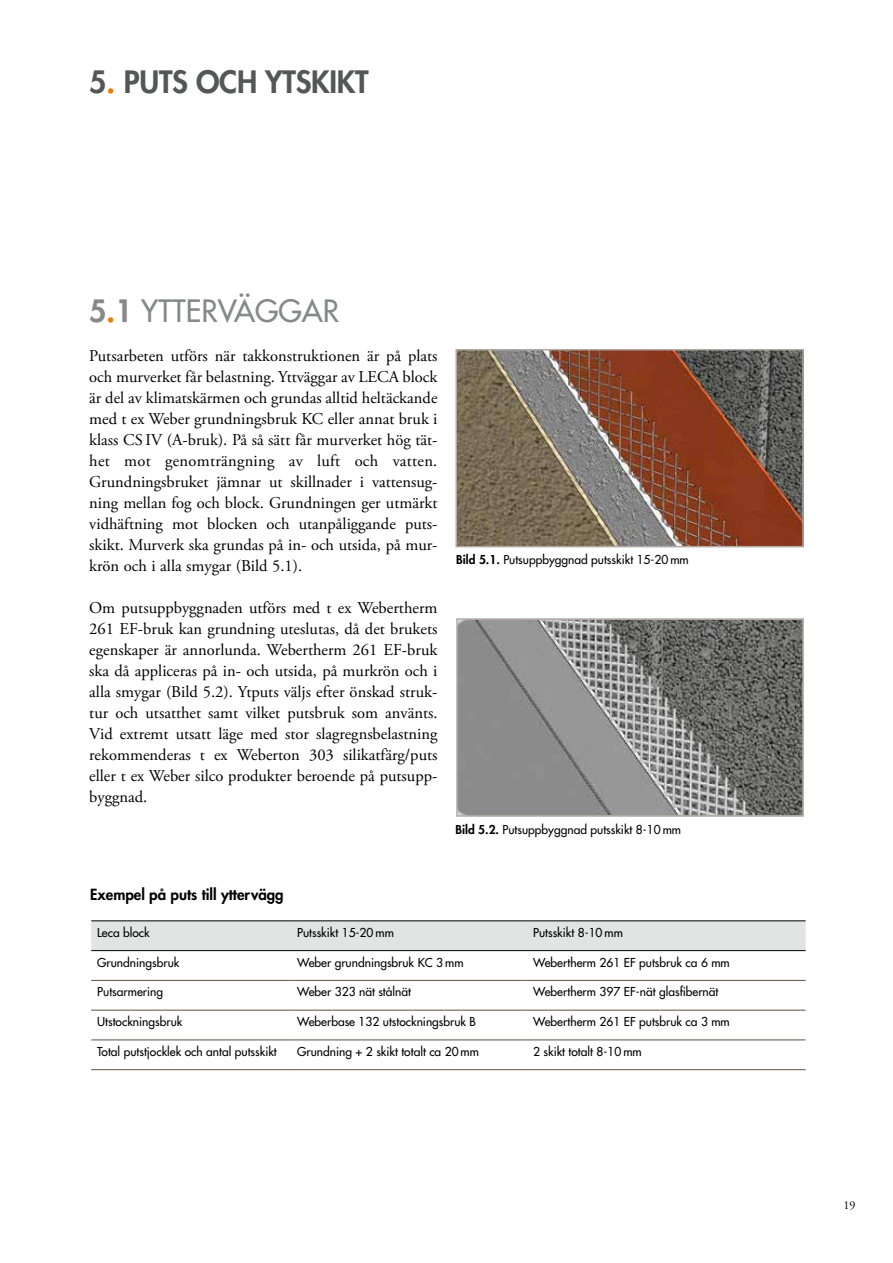
<style>
.page{position:relative;width:893px;height:1263px;background:#fff}
.page>*{position:absolute;margin:0;border:0;box-sizing:border-box;transform-origin:0 0}
.t1{font:800 30px "Futura Std";letter-spacing:-.01em;color:#555756}
.t2{font:500 30px "Futura Std";color:#878988}
.t3{font:16.5px/21px "Adobe Garamond Pro";color:#000;text-align:justify}
.t4{font:800 15px "Futura Std";color:#000}
.t5{font:500 12px "Futura Std";color:#000}
.t6{font:12px "Adobe Garamond Pro";color:#000}
.s1{color:#f17900}
.s2{font-weight:800}
.s3{font-weight:800;color:#f17900}
</style>
<div class="page">
<img style="left:458px;top:352px;width:343px;height:192px">
<div style="left:455px;top:349px;width:349px;height:198px;border:2px solid #b1aaa5"></div>
<svg style="left:459px;top:621px;width:342px;height:193px"></svg>
<div style="left:456px;top:618px;width:348px;height:199px;border:2px solid #b1aaa5"></div>
<div style="left:91px;top:921px;width:715px;height:29px;background:#e2e3e3"></div>
<hr style="left:91px;top:980px;width:200px;height:1px;background:#5e513f">
<hr style="left:91px;top:1010px;width:200px;height:1px;background:#5e513f">
<hr style="left:91px;top:1040px;width:200px;height:1px;background:#5e513f">
<hr style="left:291px;top:980px;width:236px;height:1px;background:#5e513f">
<hr style="left:291px;top:1010px;width:236px;height:1px;background:#5e513f">
<hr style="left:291px;top:1040px;width:236px;height:1px;background:#5e513f">
<hr style="left:527px;top:980px;width:279px;height:1px;background:#5e513f">
<hr style="left:527px;top:1010px;width:279px;height:1px;background:#5e513f">
<hr style="left:527px;top:1040px;width:279px;height:1px;background:#5e513f">
<hr style="left:91px;top:1069px;width:200px;height:1px;background:#5e513f">
<hr style="left:291px;top:1069px;width:236px;height:1px;background:#5e513f">
<hr style="left:527px;top:1069px;width:279px;height:1px;background:#5e513f">
<hr style="left:91px;top:920px;width:200px;height:1px;background:#000">
<hr style="left:291px;top:920px;width:236px;height:1px;background:#000">
<hr style="left:527px;top:920px;width:279px;height:1px;background:#000">
<hr style="left:91px;top:950px;width:200px;height:1px;background:#000">
<hr style="left:291px;top:950px;width:236px;height:1px;background:#000">
<hr style="left:527px;top:950px;width:279px;height:1px;background:#000">
<h1 class="t1" style="left:89px;top:63px;width:281px">5<span class="s1">.</span> PUTS OCH YTSKIKT</h1>
<h1 class="t2" style="left:89px;top:293px;width:251px"><span class="s2">5</span><span class="s3">.</span><span class="s2">1</span> YTTERVÄGGAR</h1>
<p class="t3" style="left:89px;top:345px;width:350px">Putsarbeten utförs när takkonstruktionen är på plats och murverket får belastning. Yttväggar av LECA block är del av klimatskärmen och grundas alltid heltäckande med t ex Weber grundningsbruk KC eller annat bruk i klass CS IV (A-bruk). På så sätt får murverket hög tät&shy;het mot genomträngning av luft och vatten.<br>Grundningsbruket jämnar ut skillnader i vattensug&shy;ning mellan fog och block. Grundningen ger utmärkt vidhäftning mot blocken och utanpåliggande puts&shy;skikt. Murverk ska grundas på in- och utsida, på mur&shy;krön och i alla smygar (Bild 5.1).</p>
<p class="t3" style="left:89px;top:598px;width:350px">Om putsuppbyggnaden utförs med t ex Webertherm 261 EF-bruk kan grundning uteslutas, då det brukets egenskaper är annorlunda. Webertherm 261 EF-bruk ska då appliceras på in- och utsida, på murkrön och i alla smygar (Bild 5.2). Ytputs väljs efter önskad struk&shy;tur och utsatthet samt vilket putsbruk som använts.<br>Vid extremt utsatt läge med stor slagregnsbelastning rekommenderas t ex Weberton 303 silikatfärg/puts eller t ex Weber silco produkter beroende på putsupp&shy;byggnad.</p>
<p class="t5" style="left:456px;top:552px;width:234px"><span class="s2">Bild 5.1.</span> Putsuppbyggnad putsskikt 15-20 mm</p>
<p class="t5" style="left:455px;top:822px;width:227px"><span class="s2">Bild 5.2.</span> Putsuppbyggnad putsskikt 8-10 mm</p>
<p class="t4" style="left:90px;top:885px;width:195px">Exempel på puts till yttervägg</p>
<p class="t5" style="left:97px;top:925px;width:54px">Leca block</p>
<p class="t5" style="left:297px;top:925px;width:98px">Putsskikt 15-20 mm</p>
<p class="t5" style="left:533px;top:925px;width:91px">Putsskikt 8-10 mm</p>
<p class="t5" style="left:97px;top:954px;width:84px">Grundningsbruk</p>
<p class="t5" style="left:297px;top:954px;width:168px">Weber grundningsbruk KC 3 mm</p>
<p class="t5" style="left:533px;top:954px;width:198px">Webertherm 261 EF putsbruk ca 6 mm</p>
<p class="t5" style="left:97px;top:984px;width:67px">Putsarmering</p>
<p class="t5" style="left:297px;top:984px;width:115px">Weber 323 nät stålnät</p>
<p class="t5" style="left:533px;top:984px;width:187px">Webertherm 397 EF-nät glasfibernät</p>
<p class="t5" style="left:97px;top:1014px;width:87px">Utstockningsbruk</p>
<p class="t5" style="left:297px;top:1014px;width:180px">Weberbase 132 utstockningsbruk B</p>
<p class="t5" style="left:533px;top:1014px;width:198px">Webertherm 261 EF putsbruk ca 3 mm</p>
<p class="t5" style="left:97px;top:1044px;width:181px">Total putstjocklek och antal putsskikt</p>
<p class="t5" style="left:297px;top:1044px;width:183px">Grundning + 2 skikt totalt ca 20 mm</p>
<p class="t5" style="left:533px;top:1044px;width:110px">2 skikt totalt 8-10 mm</p>
<p class="t6" style="left:843px;top:1197px;width:13px">19</p>
</div>
